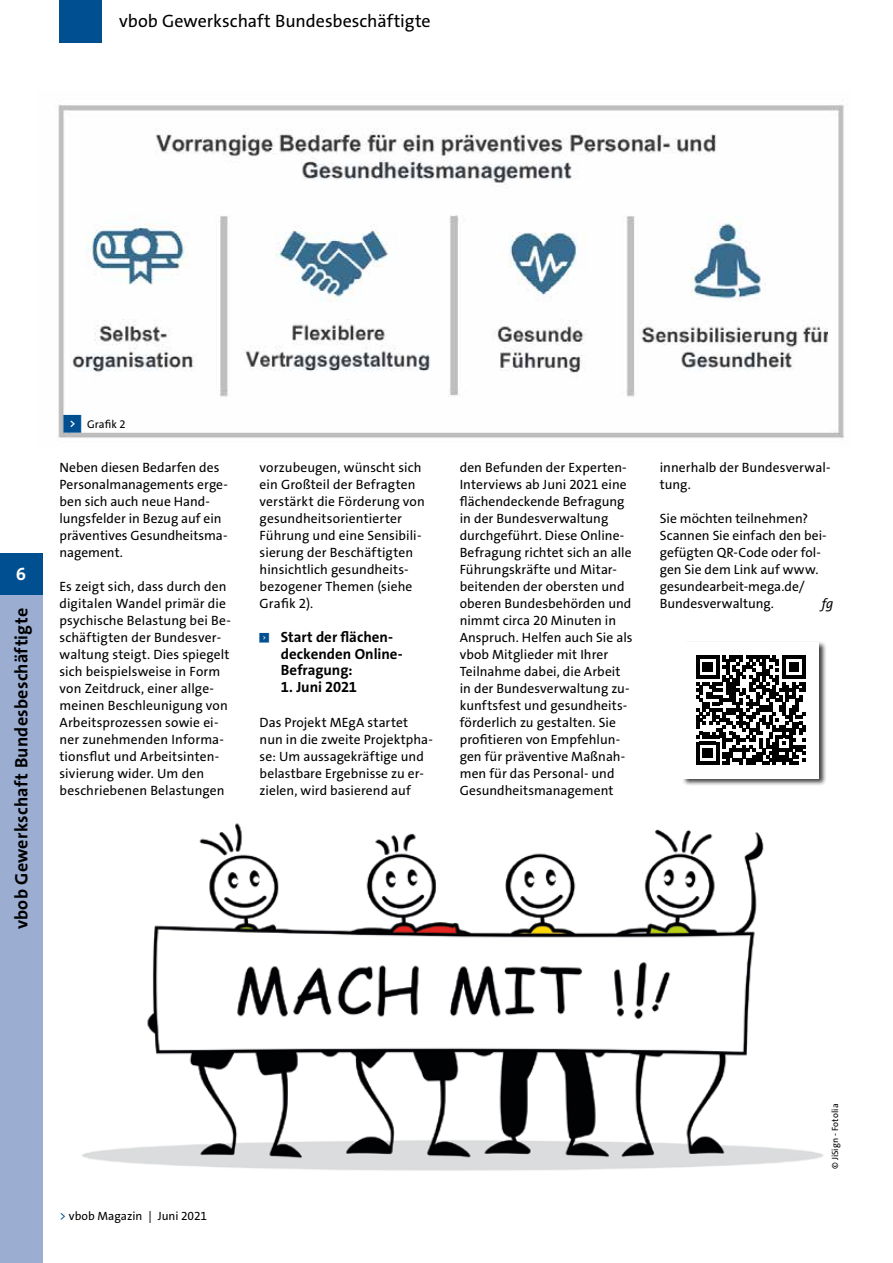
<style>
.page{position:relative;width:893px;height:1263px;background:#fff}
.page>*{position:absolute;margin:0;border:0;box-sizing:border-box;transform-origin:0 0}
.t1{font:20.85px "Calibri";color:#000}
.t2{font:20.4px "Calibri";color:#000}
.t3{font:700 18px "The Sans Os F";letter-spacing:.015em;color:#000}
.t4{font:18px "The Sans Os F";color:#000}
.t5{font:700 18px "The Sans Os F";color:#fff}
.t6{font:700 14.85px/16.5px "The Sans Os F";color:#000}
.Grundtext{font:13.5px/17px "The Sans Os F";letter-spacing:.005em;color:#000}
.Grundtext-2{font:italic 13.5px "The Sans Os F";color:#000}
.t7{font:12px "The Sans Os F";letter-spacing:-.005em;color:#000}
.t8{font:11.25px "The Sans Os F";color:#000}
.Fotonachweis{font:9px "The Sans Os F";letter-spacing:.01em;color:#000}
.t9{font:6.15px "Top Numbers";color:#004f91}
.s1{font-family:"Top Numbers";color:#004f91}
.s2{color:#004f91}
</style>
<div class="page">
<div style="left:681px;top:641px;width:145px;height:145px;background:#000;opacity:.75"></div>
<div style="left:683px;top:642px;width:136px;height:136px;background:#fff"></div>
<img style="left:58px;top:104px;width:787px;height:334px">
<img style="left:70px;top:120px;width:758px;height:288px">
<img style="left:82px;top:823px;width:742px;height:348px">
<svg style="left:696px;top:655px;width:110px;height:110px"></svg>
<div style="left:0;top:553px;width:43px;height:42px;background:#004f91"></div>
<div style="left:0;top:595px;width:43px;height:668px;background:#9cadd2"></div>
<div style="left:60px;top:0;width:42px;height:43px;background:#004f91"></div>
<h3 class="t4" style="left:119px;top:10px;width:313px">vbob Gewerkschaft Bundesbeschäftigte</h3>
<p class="t8" style="left:64px;top:417px;width:63px"><span class="s1">&lt;</span> Grafik 2</p>
<p class="t1" style="left:16px;top:448px;width:247px">Grafik 2 – Projektteam MEgA</p>
<p class="Grundtext" style="left:60px;top:459px;width:170px">Neben diesen Bedarfen des<br>Personalmanagements erge&shy;ben sich auch neue Hand&shy;lungsfelder in Bezug auf ein präventives Gesundheitsma&shy;nagement.</p>
<p class="Grundtext" style="left:60px;top:578px;width:173px">Es zeigt sich, dass durch den digitalen Wandel primär die psychische Belastung bei Be&shy;schäftigten der Bundesver&shy;waltung steigt. Dies spiegelt sich beispielsweise in Form von Zeitdruck, einer allge&shy;meinen Beschleunigung von<br>Arbeitsprozessen sowie ei&shy;ner zunehmenden Informa&shy;tionsflut und Arbeitsinten&shy;sivierung wider. Um den beschriebenen Belastungen</p>
<p class="Grundtext" style="left:260px;top:459px;width:167px">vorzubeugen, wünscht sich ein Großteil der Befragten verstärkt die Förderung von gesundheitsorientierter<br>Führung und eine Sensibili&shy;sierung der Beschäftigten hinsichtlich gesundheits&shy;bezogener Themen (siehe<br>Grafik 2).</p>
<p class="t9" style="left:260px;top:633px;width:11px">&lt;</p>
<p class="t6" style="left:281px;top:629px;width:123px">Start der flächen&shy;deckenden Online-<br>Befragung:</p>
<p class="t6" style="left:281px;top:678px;width:78px">1. Juni 2021</p>
<p class="Grundtext" style="left:260px;top:714px;width:175px">Das Projekt MEgA startet nun in die zweite Projektpha&shy;se: Um aussagekräftige und belastbare Ergebnisse zu er&shy;zielen, wird basierend auf</p>
<p class="t2" style="left:36px;top:460px;width:241px">Grafik 1 – Projektteam MEgA</p>
<h3 class="t5" style="left:16px;top:562px;width:11px">6</h3>
<h3 class="t3" style="left:10px;top:929px;width:323px;rotate:-90deg">vbob Gewerkschaft Bundesbeschäftigte</h3>
<p class="Grundtext" style="left:460px;top:459px;width:174px">den Befunden der Experten-<br>Interviews ab Juni 2021 eine flächendeckende Befragung in der Bundesverwaltung durchgeführt. Diese Online-<br>Befragung richtet sich an alle<br>Führungskräfte und Mitar&shy;beitenden der obersten und oberen Bundesbehörden und nimmt circa 20 Minuten in<br>Anspruch. Helfen auch Sie als vbob Mitglieder mit Ihrer<br>Teilnahme dabei, die Arbeit in der Bundesverwaltung zu&shy;kunftsfest und gesundheits&shy;förderlich zu gestalten. Sie profitieren von Empfehlun&shy;gen für präventive Maßnah&shy;men für das Personal- und<br>Gesundheitsmanagement</p>
<p class="Grundtext" style="left:660px;top:459px;width:172px">innerhalb der Bundesverwal&shy;tung.</p>
<p class="Grundtext" style="left:660px;top:510px;width:168px">Sie möchten teilnehmen?<br>Scannen Sie einfach den bei&shy;gefügten QR-Code oder fol&shy;gen Sie dem Link auf www. gesundearbeit-mega.de/<br>Bundesverwaltung.</p>
<p class="Grundtext-2" style="left:822px;top:595px;width:13px">fg</p>
<p class="t7" style="left:60px;top:1208px;width:149px"><span class="s2">&gt;</span> vbob Magazin | Juni 2021</p>
<p class="Fotonachweis" style="left:829px;top:1169px;width:67px;rotate:-90deg">© JiSign - Fotolia</p>
</div>
